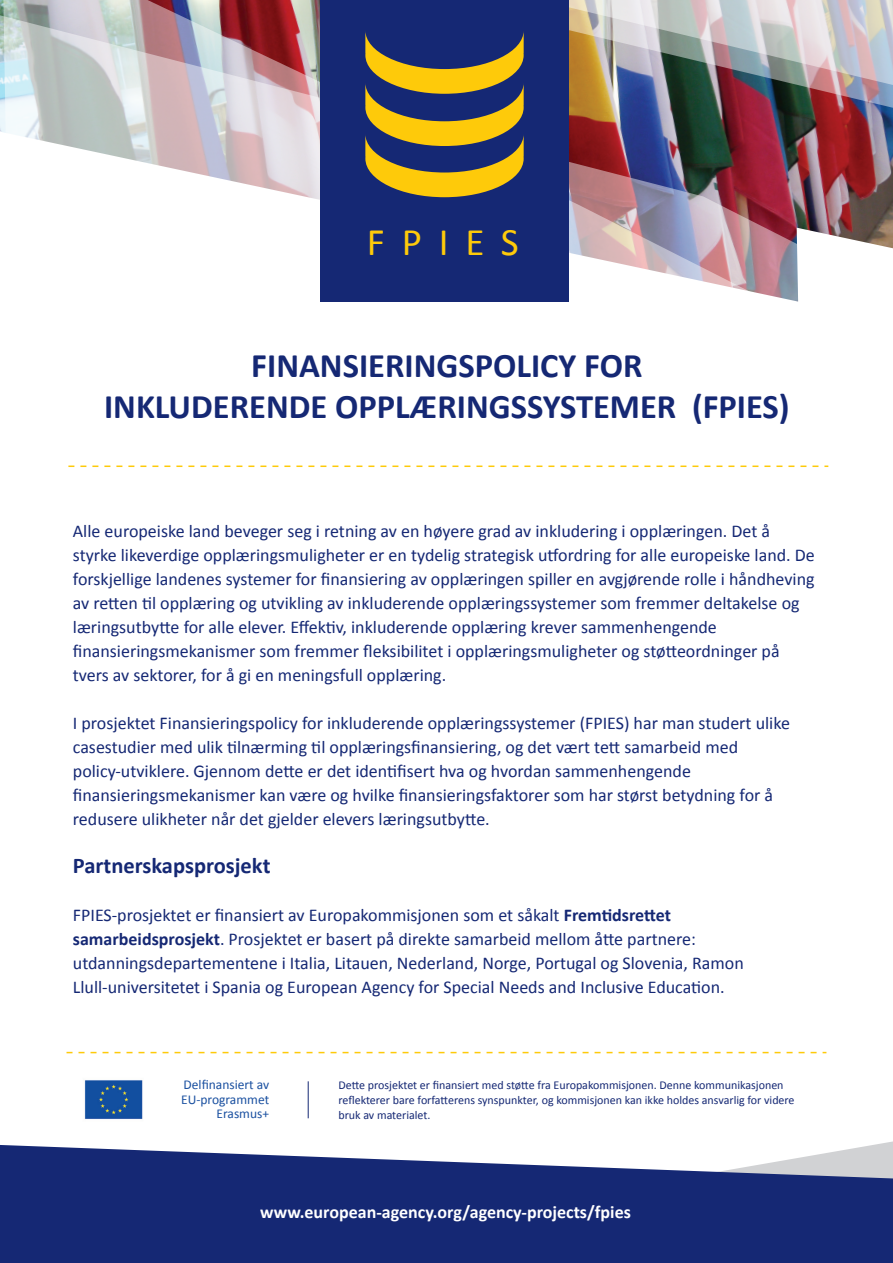
<style>
.page{position:relative;width:893px;height:1263px;background:#fff}
.page>*{position:absolute;margin:0;border:0;box-sizing:border-box;transform-origin:0 0}
.t1{font:39.15px "Calibri";color:#feca0a}
.t2{font:700 34.5px/40.5px "Calibri";color:#152874;text-align:center}
.t3{font:700 22.5px "Calibri";color:#152874}
.t4{font:18px/24px "Calibri";color:#152874}
.t5{font:700 18px "Calibri";color:#fff}
.t6{font:13.5px/14.2px "Calibri";color:#1a50a0;text-align:right}
.t7{font:12px/15px "Calibri";color:#152874}
.s1{font-weight:700}
</style>
<div class="page">
<svg style="left:68px;top:465px;width:760px;height:2px"></svg>
<svg style="left:67px;top:1052px;width:759px;height:1px"></svg>
<hr style="left:308px;top:1081px;width:1px;height:37px;background:#152874">
<svg style="left:2px;top:0;width:891px;height:302px"></svg>
<img style="left:569px;top:196px;width:324px;height:20px">
<img style="left:569px;top:0;width:324px;height:196px">
<div style="left:320px;top:0;width:249px;height:302px;background:#152874"></div>
<svg style="left:365px;top:32px;width:159px;height:165px"></svg>
<img style="left:84px;top:1080px;width:59px;height:39px">
<svg style="left:0;top:1145px;width:893px;height:118px;background:#344586"></svg>
<p class="t1" style="left:367px;top:217px;width:153px">F P I E S</p>
<h1 class="t2" style="left:104px;top:345px;width:687px">FINANSIERINGSPOLICY FOR<br>INKLUDERENDE OPPLÆRINGSSYSTEMER (FPIES)</h1>
<p class="t4" style="left:73px;top:519px;width:699px">Alle europeiske land beveger seg i retning av en høyere grad av inkludering i opplæringen. Det å</p>
<p class="t4" style="left:73px;top:543px;width:743px">styrke likeverdige opplæringsmuligheter er en tydelig strategisk utfordring for alle europeiske land. De forskjellige landenes systemer for finansiering av opplæringen spiller en avgjørende rolle i håndheving av retten til opplæring og utvikling av inkluderende opplæringssystemer som fremmer deltakelse og læringsutbytte for alle elever. Effektiv, inkluderende opplæring krever sammenhengende finansieringsmekanismer som fremmer fleksibilitet i opplæringsmuligheter og støtteordninger på tvers av sektorer, for å gi en meningsfull opplæring.</p>
<p class="t4" style="left:73px;top:711px;width:719px">I prosjektet Finansieringspolicy for inkluderende opplæringssystemer (FPIES) har man studert ulike casestudier med ulik tilnærming til opplæringsfinansiering, og det vært tett samarbeid med policy-utviklere. Gjennom dette er det identifisert hva og hvordan sammenhengende finansieringsmekanismer kan være og hvilke finansieringsfaktorer som har størst betydning for å redusere ulikheter når det gjelder elevers læringsutbytte.</p>
<h2 class="t3" style="left:73px;top:851px;width:199px">Partnerskapsprosjekt</h2>
<p class="t4" style="left:73px;top:903px;width:672px">FPIES-prosjektet er finansiert av Europakommisjonen som et såkalt <span class="s1">Fremtidsrettet samarbeidsprosjekt</span>. Prosjektet er basert på direkte samarbeid mellom åtte partnere: utdanningsdepartementene i Italia, Litauen, Nederland, Norge, Portugal og Slovenia, Ramon Llull-universitetet i Spania og European Agency for Special Needs and Inclusive Education.</p>
<p class="t6" style="left:181px;top:1078px;width:90px">Delfinansiert av<br>EU-programmet<br>Erasmus+</p>
<p class="t7" style="left:338px;top:1077px;width:458px">Dette prosjektet er finansiert med støtte fra Europakommisjonen. Denne kommunikasjonen reflekterer bare forfatterens synspunkter, og kommisjonen kan ikke holdes ansvarlig for videre</p>
<p class="t7" style="left:338px;top:1107px;width:94px">bruk av materialet.</p>
<p class="t5" style="left:260px;top:1200px;width:372px">www.european-agency.org/agency-projects/fpies</p>
</div>
